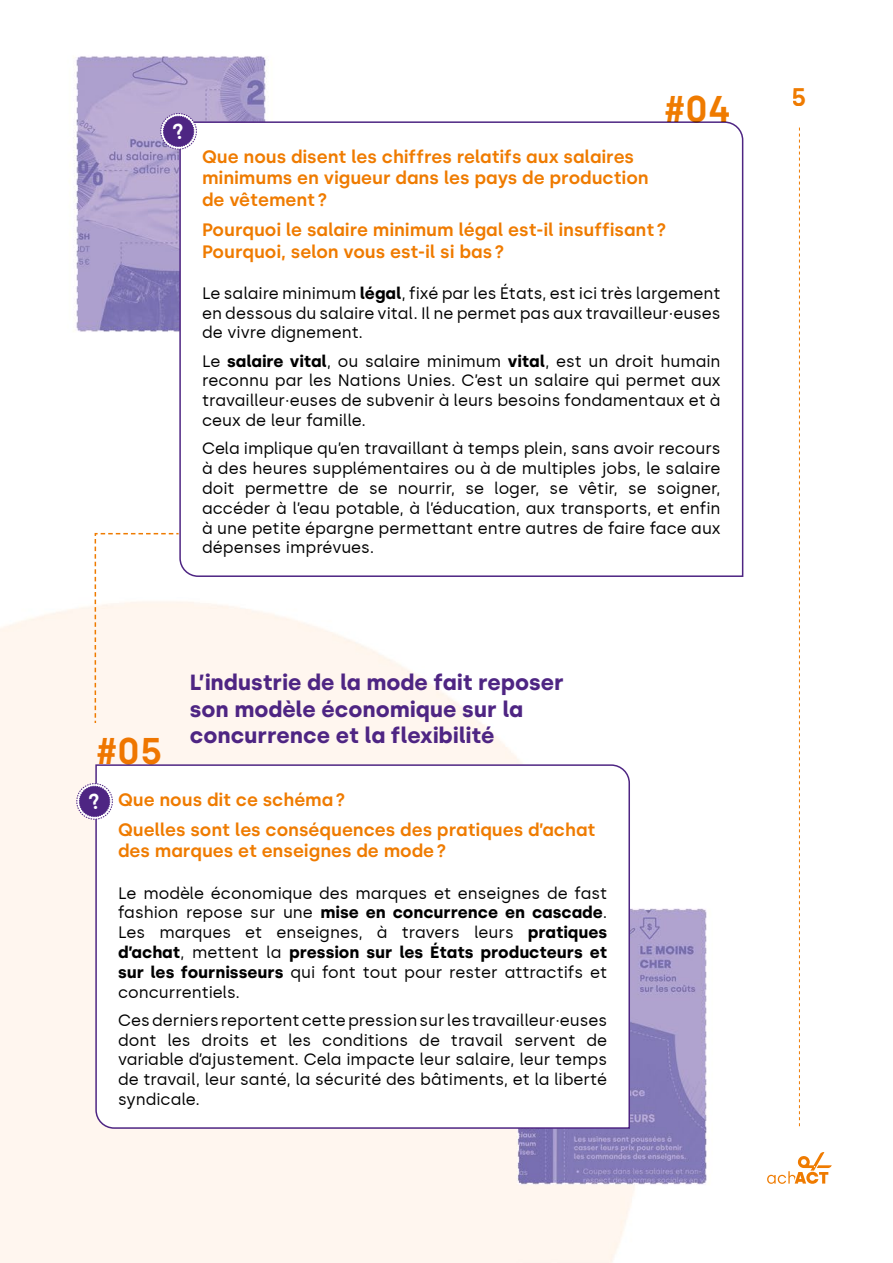
<style>
.page{position:relative;width:893px;height:1263px;background:#fff}
.page>*{position:absolute;margin:0;border:0;box-sizing:border-box;transform-origin:0 0}
.t1{font:600 37.2px "Silka";color:#ef7b00}
.t2{font:600 25.5px "Silka";color:#ef7b00}
.Txt{font:700 21.9px/26.4px "Silka";color:#4e2583}
.Txt-2{font:600 18px/21.6px "Silka";color:#ef7b00}
.Txt-3{font:16.5px/19.8px "Silka";color:#000;text-align:justify}
.s1{font-weight:700}
</style>
<div class="page">
<img style="left:0;top:56px;width:800px;height:1207px">
<svg style="left:767px;top:1152px;width:65px;height:32px"></svg>
<svg style="left:799px;top:128px;width:1px;height:998px"></svg>
<svg style="left:95px;top:764px;width:536px;height:365px"></svg>
<svg style="left:179px;top:121px;width:565px;height:457px"></svg>
<svg style="left:94px;top:532px;width:86px;height:192px"></svg>
<svg style="left:75px;top:782px;width:39px;height:39px"></svg>
<svg style="left:159px;top:112px;width:39px;height:39px;background:#8e74b1"></svg>
<h1 class="t1" style="left:663px;top:87px;width:70px">#04</h1>
<p class="Txt-2" style="left:202px;top:146px;width:448px">Que nous disent les chiffres relatifs aux salaires minimums en vigueur dans les pays de production de vêtement?</p>
<p class="Txt-2" style="left:202px;top:219px;width:466px">Pourquoi le salaire minimum légal est-il insuffisant?<br>Pourquoi, selon vous est-il si bas?</p>
<p class="Txt-3" style="left:202px;top:283px;width:520px">Le salaire minimum <span class="s1">légal</span>, fixé par les États, est ici très largement en dessous du salaire vital. Il ne permet pas aux travailleur·euses de vivre dignement.</p>
<p class="Txt-3" style="left:202px;top:351px;width:520px">Le <span class="s1">salaire vital</span>, ou salaire minimum <span class="s1">vital</span>, est un droit humain reconnu par les Nations Unies. C’est un salaire qui permet aux travailleur·euses de subvenir à leurs besoins fondamentaux et à ceux de leur famille.</p>
<p class="Txt-3" style="left:202px;top:439px;width:520px">Cela implique qu’en travaillant à temps plein, sans avoir recours à des heures supplémentaires ou à de multiples jobs, le salaire doit permettre de se nourrir, se loger, se vêtir, se soigner, accéder à l’eau potable, à l’éducation, aux transports, et enfin à une petite épargne permettant entre autres de faire face aux dépenses imprévues.</p>
<h1 class="t1" style="left:95px;top:729px;width:69px">#05</h1>
<p class="Txt" style="left:190px;top:669px;width:376px">L’industrie de la mode fait reposer son modèle économique sur la concurrence et la flexibilité</p>
<p class="Txt-2" style="left:118px;top:789px;width:229px">Que nous dit ce schéma?</p>
<p class="Txt-2" style="left:118px;top:819px;width:479px">Quelles sont les conséquences des pratiques d’achat des marques et enseignes de mode?</p>
<p class="Txt-3" style="left:118px;top:883px;width:491px">Le modèle économique des marques et enseignes de fast fashion repose sur une <span class="s1">mise en concurrence en cascade</span>.<br>Les marques et enseignes, à travers leurs <span class="s1">pratiques d’achat</span>, mettent la <span class="s1">pression sur les États producteurs et sur les fournisseurs</span> qui font tout pour rester attractifs et concurrentiels.</p>
<p class="Txt-3" style="left:118px;top:1010px;width:491px">Ces derniers reportent cette pression sur les travailleur·euses dont les droits et les conditions de travail servent de variable d’ajustement. Cela impacte leur salaire, leur temps de travail, leur santé, la sécurité des bâtiments, et la liberté syndicale.</p>
<h2 class="t2" style="left:792px;top:82px;width:17px">5</h2>
</div>
